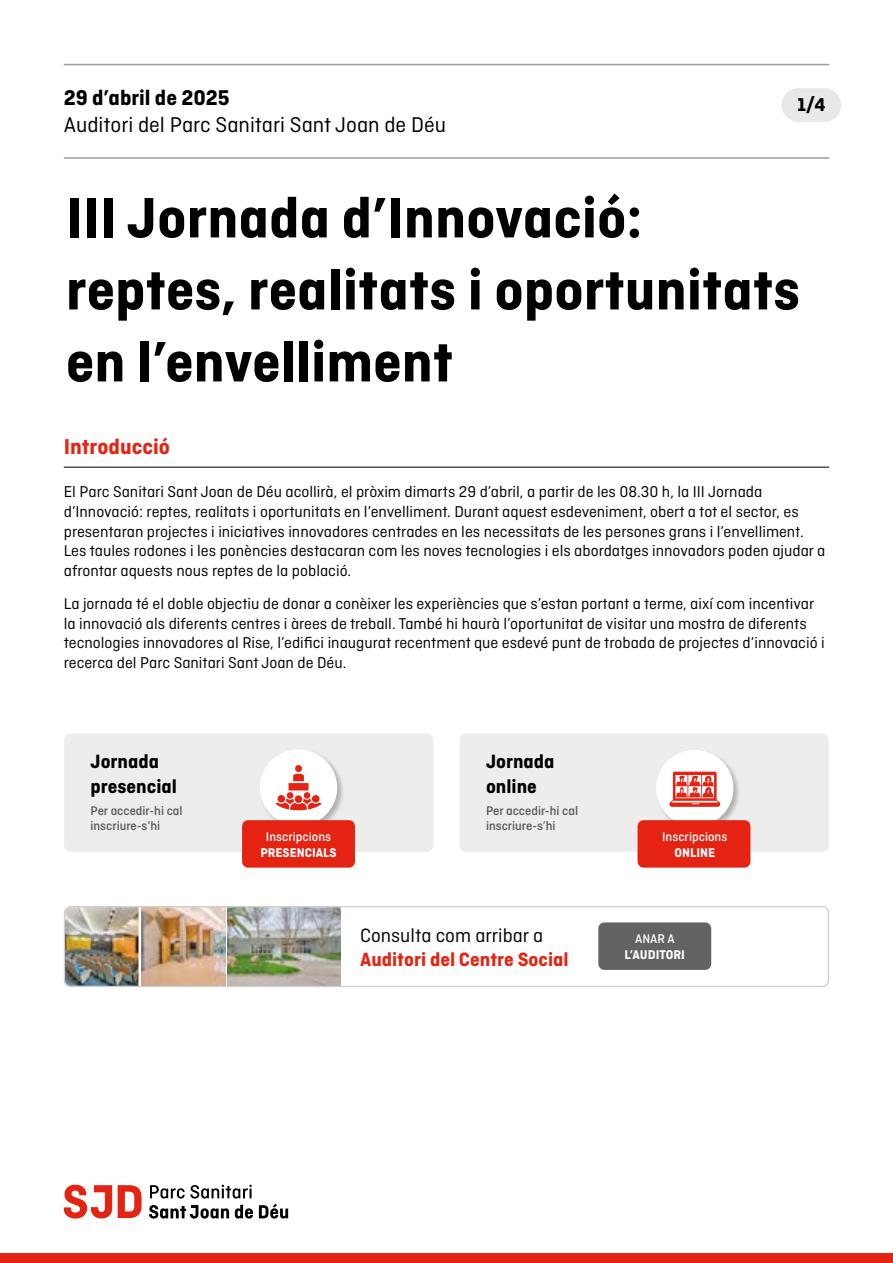
<style>
.page{position:relative;width:893px;height:1263px;background:#fff}
.page>*{position:absolute;margin:0;border:0;box-sizing:border-box;transform-origin:0 0}
.t1{font:700 60px/72px "Ciutadella";color:#000}
.t2{font:700 22.65px "Ciutadella";color:#e42313}
.t3{font:22.5px "Ciutadella";color:#000}
.t4{font:700 22.5px "Ciutadella";color:#000}
.t5{font:700 20.25px/24.3px "Ciutadella";color:#000}
.t6{font:700 20.25px "Ciutadella";color:#e42313}
.t7{font:20.25px "Ciutadella";color:#000}
.t8{font:700 19.5px "Ciutadella";color:#000}
.t9{font:16.5px/19.8px "Ciutadella";color:#000}
.t10{font:500 13.35px "Ciutadella";color:#fff}
.t11{font:700 13.35px "Ciutadella";color:#fff}
.t12{font:500 13.05px/15.8px "Ciutadella";color:#575756}
</style>
<div class="page">
<div style="left:782px;top:88px;width:59px;height:34px;background:#e8e8e8;border-radius:17px"></div>
<hr style="left:64px;top:64px;width:765px;height:1px;background:#9d9d9c">
<hr style="left:64px;top:157px;width:765px;height:2px;background:#9d9d9c">
<hr style="left:64px;top:467px;width:765px;height:1px;background:#000">
<div style="left:64px;top:733px;width:369px;height:119px;background:#ededed;border-radius:6px"></div>
<div style="left:259px;top:749px;width:86px;height:84px;background:#000;opacity:.25"></div>
<div style="left:261px;top:750px;width:75px;height:75px;background:#fff;border-radius:50%"></div>
<div style="left:260px;top:749px;width:77px;height:77px;border:2px solid #fff;border-radius:50%"></div>
<svg style="left:275px;top:765px;width:47px;height:45px"></svg>
<div style="left:242px;top:820px;width:113px;height:48px;background:#e42313;border-radius:6px"></div>
<div style="left:460px;top:733px;width:369px;height:119px;background:#ededed;border-radius:6px"></div>
<div style="left:656px;top:749px;width:85px;height:84px;background:#000;opacity:.25"></div>
<div style="left:657px;top:751px;width:75px;height:75px;background:#fff;border-radius:50%"></div>
<div style="left:656px;top:750px;width:77px;height:76px;border:2px solid #fff;border-radius:50%"></div>
<svg style="left:669px;top:772px;width:51px;height:35px"></svg>
<div style="left:637px;top:820px;width:113px;height:48px;background:#e42313;border-radius:6px"></div>
<div style="left:0;top:1253px;width:893px;height:10px;background:#e42313"></div>
<img style="left:64px;top:908px;width:75px;height:77px">
<img style="left:142px;top:908px;width:83px;height:77px">
<img style="left:228px;top:908px;width:113px;height:77px">
<div style="left:64px;top:906px;width:765px;height:81px;border:1px solid #d0d0d0;border-radius:6px"></div>
<div style="left:598px;top:922px;width:113px;height:48px;background:#646363;border-radius:6px"></div>
<svg style="left:150px;top:1184px;width:102px;height:14px"></svg>
<svg style="left:149px;top:1204px;width:139px;height:14px"></svg>
<svg style="left:64px;top:1184px;width:78px;height:35px"></svg>
<h3 class="t4" style="left:64px;top:85px;width:167px">29 d’abril de 2025</h3>
<h3 class="t3" style="left:64px;top:112px;width:384px">Auditori del Parc Sanitari Sant Joan de Déu</h3>
<p class="t8" style="left:797px;top:94px;width:30px">1/4</p>
<h1 class="t1" style="left:66px;top:182px;width:736px">III Jornada d’Innovació: reptes, realitats i oportunitats en l’envelliment</h1>
<h2 class="t2" style="left:64px;top:433px;width:108px">Introducció</h2>
<p class="t9" style="left:64px;top:482px;width:763px">El Parc Sanitari Sant Joan de Déu acollirà, el pròxim dimarts 29 d’abril, a partir de les 08.30 h, la III Jornada d’Innovació: reptes, realitats i oportunitats en l’envelliment. Durant aquest esdeveniment, obert a tot el sector, es presentaran projectes i iniciatives innovadores centrades en les necessitats de les persones grans i l’envelliment.<br>Les taules rodones i les ponències destacaran com les noves tecnologies i els abordatges innovadors poden ajudar a afrontar aquests nous reptes de la població.</p>
<p class="t9" style="left:64px;top:593px;width:762px">La jornada té el doble objectiu de donar a conèixer les experiències que s’estan portant a terme, així com incentivar la innovació als diferents centres i àrees de treball. També hi haurà l’oportunitat de visitar una mostra de diferents tecnologies innovadores al Rise, l’edifici inaugurat recentment que esdevé punt de trobada de projectes d’innovació i recerca del Parc Sanitari Sant Joan de Déu.</p>
<p class="t5" style="left:91px;top:750px;width:88px">Jornada presencial</p>
<p class="t12" style="left:91px;top:802px;width:94px">Per accedir-hi cal inscriure-s’hi</p>
<p class="t10" style="left:266px;top:829px;width:67px">Inscripcions</p>
<p class="t11" style="left:260px;top:845px;width:78px">PRESENCIALS</p>
<p class="t5" style="left:486px;top:750px;width:70px">Jornada online</p>
<p class="t12" style="left:486px;top:802px;width:94px">Per accedir-hi cal inscriure-s’hi</p>
<p class="t7" style="left:360px;top:924px;width:185px">Consulta com arribar a</p>
<p class="t6" style="left:360px;top:947px;width:210px">Auditori del Centre Social</p>
<p class="t10" style="left:662px;top:829px;width:67px">Inscripcions</p>
<p class="t11" style="left:674px;top:845px;width:42px">ONLINE</p>
<p class="t10" style="left:635px;top:931px;width:41px">ANAR A</p>
<p class="t11" style="left:624px;top:947px;width:62px">L’AUDITORI</p>
</div>
